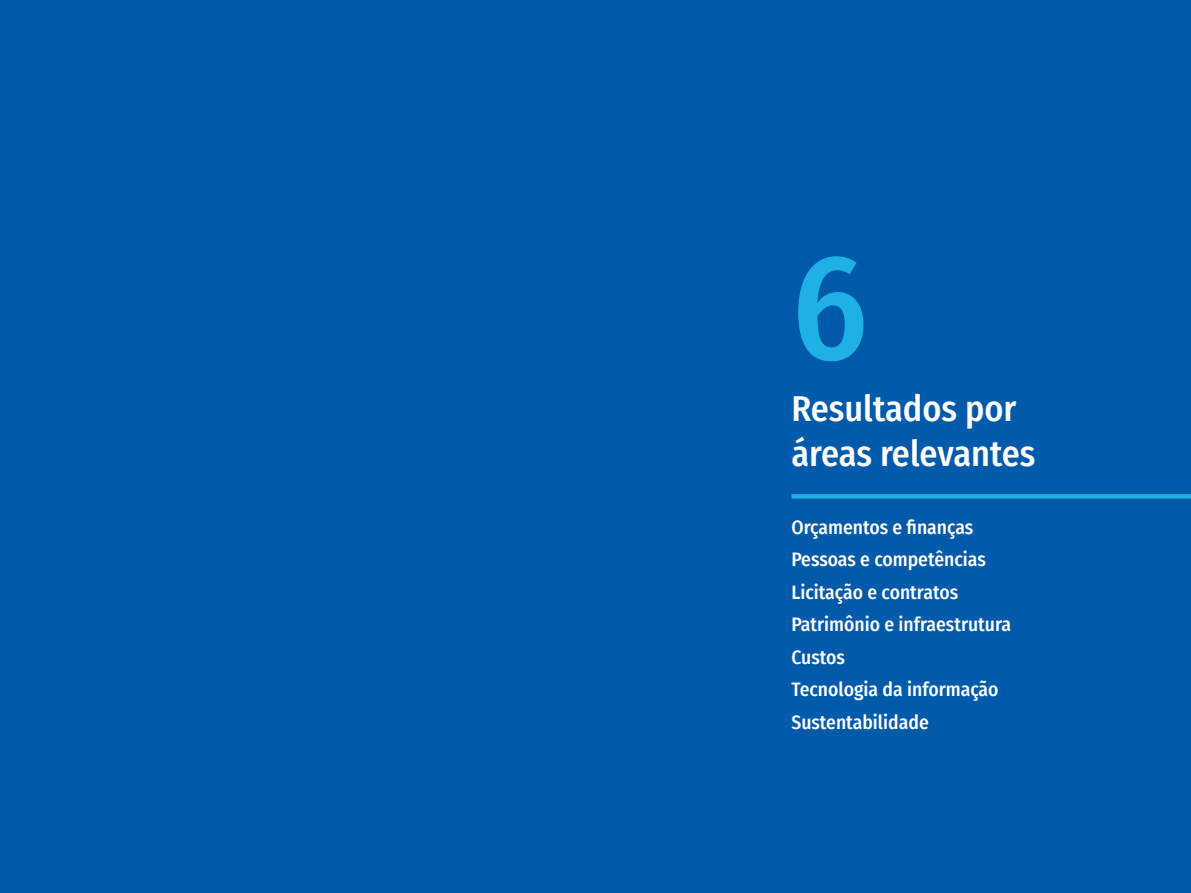
<style>
.page{position:relative;width:1191px;height:893px;background:#fff}
.page>*{position:absolute;margin:0;border:0;box-sizing:border-box;transform-origin:0 0}
.t1{font:500 150px "Fira Sans Condensed";color:#1fb0e6}
.t2{font:500 36px/45px "Fira Sans Condensed";color:#fff}
.t3{font:500 19.5px/32.5px "Fira Sans Condensed";color:#fff}
</style>
<div class="page">
<div style="left:1px;top:0;width:1190px;height:893px;background:#015aaa"></div>
<div style="left:791px;top:494px;width:400px;height:5px;background:#1fb0e6"></div>
<h1 class="t1" style="left:791px;top:187px;width:78px">6</h1>
<h2 class="t2" style="left:791px;top:384px;width:245px">Resultados por áreas relevantes</h2>
<p class="t3" style="left:791px;top:510px;width:221px">Orçamentos e finanças<br>Pessoas e competências<br>Licitação e contratos<br>Patrimônio e infraestrutura<br>Custos<br>Tecnologia da informação<br>Sustentabilidade</p>
</div>
